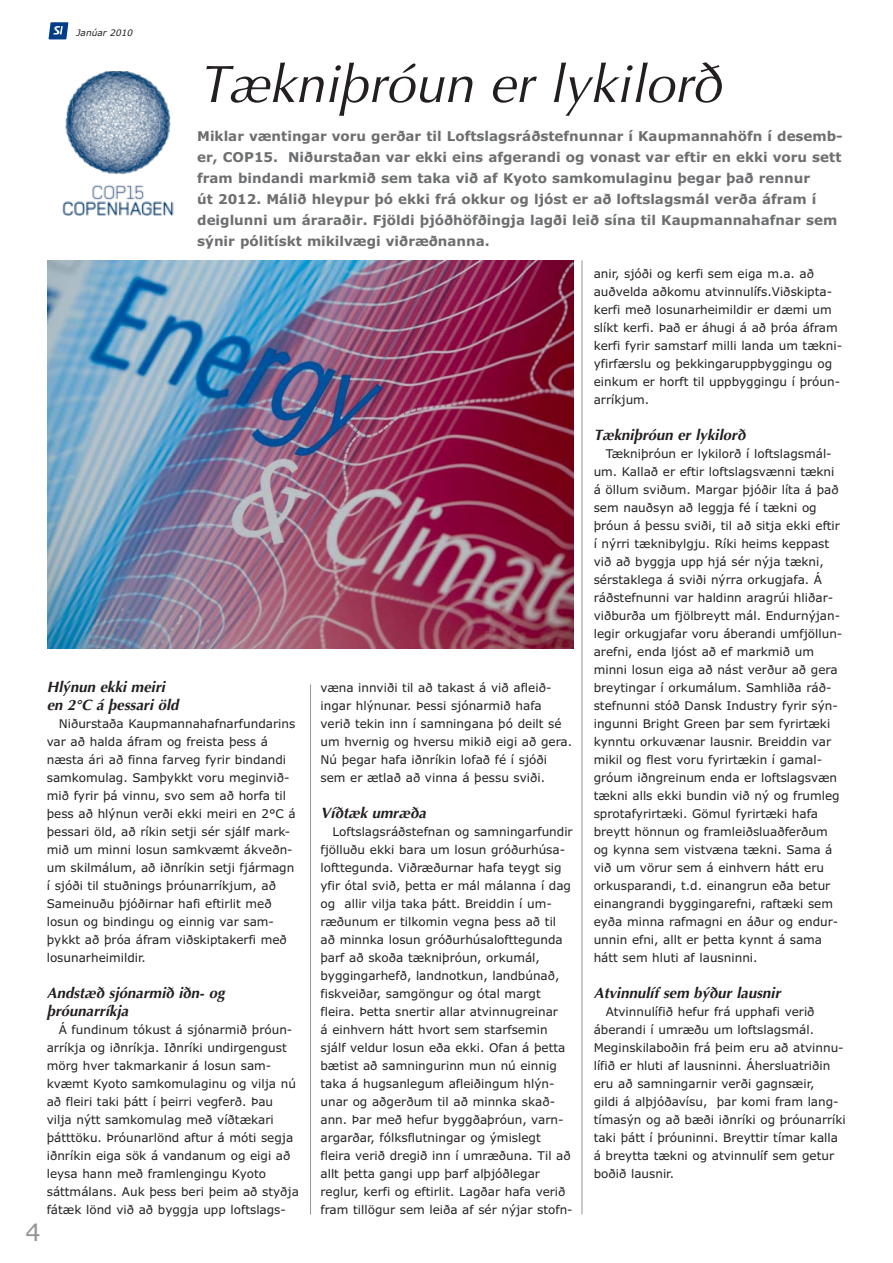
<style>
.page{position:relative;width:893px;height:1263px;background:#fff}
.page>*{position:absolute;margin:0;border:0;box-sizing:border-box;transform-origin:0 0}
.t1{font:italic 52.5px "Optima";color:#231f20}
.t2{font:24px "Verdana";color:#939598}
.t3{font:italic 700 15px/18px "Optima";color:#231f20}
.t4{font:700 13.5px/21px "Verdana";color:#6d6e70}
.t5{font:12px/18px "Verdana";color:#231f20}
.t6{font:italic 9px "Verdana";color:#231f20}
</style>
<div class="page">
<hr style="left:310px;top:685px;width:1px;height:530px;background:#939598">
<hr style="left:582px;top:260px;width:1px;height:954px;background:#939598">
<svg style="left:49px;top:22px;width:19px;height:17px"></svg>
<img style="left:62px;top:71px;width:112px;height:144px">
<img style="left:48px;top:260px;width:525px;height:389px">
<p class="t6" style="left:77px;top:29px;width:58px">Janúar 2010</p>
<h1 class="t1" style="left:199px;top:62px;width:524px">Tækniþróun er lykilorð</h1>
<p class="t4" style="left:197px;top:127px;width:647px">Miklar væntingar voru gerðar til Loftslagsráðstefnunnar í Kaup mannahöfn í desemb&shy;er, COP15. Niðurstaðan var ekki eins afgerandi og vonast var eftir en ekki voru sett fram bindandi markmið sem taka við af Kyoto samkomulaginu þegar það rennur<br>út 2012. Málið hleypur þó ekki frá okkur og ljóst er að loftslagsmál verða áfram í deiglunni um áraraðir. Fjöldi þjóðhöfðingja lagði leið sína til Kaup mannahafnar sem sýnir pólitískt mikilvægi viðræðnanna.</p>
<p class="t3" style="left:47px;top:679px;width:133px">Hlýnun ekki meiri en 2°C á þessari öld</p>
<p class="t5" style="left:47px;top:715px;width:250px;text-indent:12px">Niðurstaða Kaupmannahafnarfundarins var að halda áfram og freista þess á næsta ári að finna farveg fyrir bindandi samkomulag. Samþykkt voru meginvið&shy;mið fyrir þá vinnu, svo sem að horfa til þess að hlýnun verði ekki meiri en 2°C á þessari öld, að ríkin setji sér sjálf mark&shy;mið um minni losun samkvæmt ákveðn&shy;um skilmálum, að iðnríkin setji fjármagn í sjóði til stuðnings þróunarríkj um, að Sameinuðu þjóðirnar hafi eftirlit með losun og bindingu og einnig var sam&shy;þykkt að þróa áfram viðskiptakerfi með losunarheimildir.</p>
<p class="t3" style="left:47px;top:985px;width:179px">Andstæð sjónarmið iðn- og þróunarríkja</p>
<p class="t5" style="left:47px;top:1021px;width:254px;text-indent:12px">Á fundinum tókust á sjónarmið þróun&shy;ar ríkja og iðnríkja. Iðnríki undirgengust mörg hver takmarkanir á losun sam&shy;kvæmt Kyoto samkomulaginu og vilja nú að fleiri taki þátt í þeirri vegferð. Þau vilja nýtt samkomulag með víðtækari þátttöku. Þróunarlönd aftur á móti segja iðnríkin eiga sök á vandanum og eigi að leysa hann með framlengingu Kyoto sáttmálans. Auk þess beri þeim að styðja fátæk lönd við að byggja upp loftslags-</p>
<h2 class="t2" style="left:26px;top:1223px;width:17px">4</h2>
<p class="t5" style="left:320px;top:679px;width:253px">væna innviði til að takast á við af leið&shy;ingar hlýnunar. Þessi sjónarmið hafa verið tekin inn í samningana þó deilt sé um hvernig og hversu mikið eigi að gera.<br>Nú þegar hafa iðnríkin lofað fé í sjóði sem er ætlað að vinna á þessu sviði.</p>
<p class="t3" style="left:320px;top:805px;width:107px">Víðtæk umræða</p>
<p class="t5" style="left:320px;top:823px;width:254px;text-indent:12px">Loftslagsráðstefnan og samningarfundir fjölluðu ekki bara um losun gróðurhúsa&shy;loft tegunda. Viðræðurnar hafa teygt sig yfir ótal svið, þetta er mál málanna í dag og allir vilja taka þátt. Breiddin í um - ræð unum er tilkomin vegna þess að til að minnka losun gróðurhúsalofttegunda þarf að skoða tækniþróun, orkumál, byggingarhefð, landnotkun, landbúnað, fiskveiðar, samgöngur og ótal margt fleira. Þetta snertir allar atvinnugreinar<br>á einhvern hátt hvort sem starfsemin sjálf veldur losun eða ekki. Ofan á þetta bætist að samningurinn mun nú einnig taka á hugsanlegum afleiðingum hlýn&shy;unar og aðgerðum til að minnka skað&shy;ann. Þar með hefur byggðaþróun, varn&shy;ar garðar, fólksflutningar og ýmislegt fleira verið dregið inn í umræðuna. Til að allt þetta gangi upp þarf alþjóðlegar<br>regl ur, kerfi og eftirlit. Lagðar hafa verið fram tillögur sem leiða af sér nýjar stofn-</p>
<p class="t5" style="left:594px;top:266px;width:250px">anir, sjóði og kerfi sem eiga m.a. að<br>auð velda aðkomu atvinnulífs.Viðskipta&shy;kerfi með losunarheimildir er dæmi um slíkt kerfi. Það er áhugi á að þróa áfram kerfi fyrir samstarf milli landa um tækni&shy;yfirfærslu og þekkingarupp bygg ingu og einkum er horft til uppbygg ingu í þróun&shy;arríkjum.</p>
<p class="t3" style="left:594px;top:427px;width:153px">Tækniþróun er lykilorð</p>
<p class="t5" style="left:594px;top:446px;width:250px;text-indent:12px">Tækniþróun er lykilorð í loftslagsmál&shy;um. Kallað er eftir loftslagsvænni tækni á öllum sviðum. Margar þjóðir líta á það sem nauðsyn að leggja fé í tækni og þróun á þessu sviði, til að sitja ekki eftir í nýrri tæknibylgju. Ríki heims keppast við að byggja upp hjá sér nýja tækni, sérstaklega á sviði nýrra orkugjafa. Á ráðstefnunni var haldinn aragrúi hliðar&shy;við burða um fjölbreytt mál. Endurnýjan&shy;legir orkugjafar voru áberandi umfjöllun&shy;arefni, enda ljóst að ef markmið um minni losun eiga að nást verður að gera breytingar í orkumálum. Samhliða ráð&shy;stefnunni stóð Dansk Industry fyrir sýn&shy;ingunni Bright Green þar sem fyrirtæki kynntu orkuvænar lausnir. Breiddin var mikil og flest voru fyrirtækin í gamal&shy;gróum iðngreinum enda er loftslagsvæn tækni alls ekki bundin við ný og frumleg sprotafyrirtæki. Gömul fyrirtæki hafa breytt hönnun og framleiðsluaðferðum og kynna sem vistvæna tækni. Sama á við um vörur sem á einhvern hátt eru orkusparandi, t.d. einangrun eða betur einangrandi byggingarefni, raftæki sem eyða minna rafmagni en áður og endur&shy;unnin efni, allt er þetta kynnt á sama hátt sem hluti af lausninni.</p>
<p class="t3" style="left:594px;top:985px;width:188px">Atvinnulíf sem býður lausnir</p>
<p class="t5" style="left:594px;top:1003px;width:254px;text-indent:12px">Atvinnulífið hefur frá upphafi verið áberandi í umræðu um loftslagsmál.<br>Meginskilaboðin frá þeim eru að atvinnu&shy;lífið er hluti af lausninni. Áherslu atriðin eru að samn ingarnir verði gagn sæir,<br>gildi á alþjóða vísu, þar komi fram lang&shy;tímasýn og að bæði iðnríki og þróunarríki taki þátt í þróuninni. Breyttir tímar kalla á breytta tækni og atvinnu líf sem getur boðið lausnir.</p>
</div>
